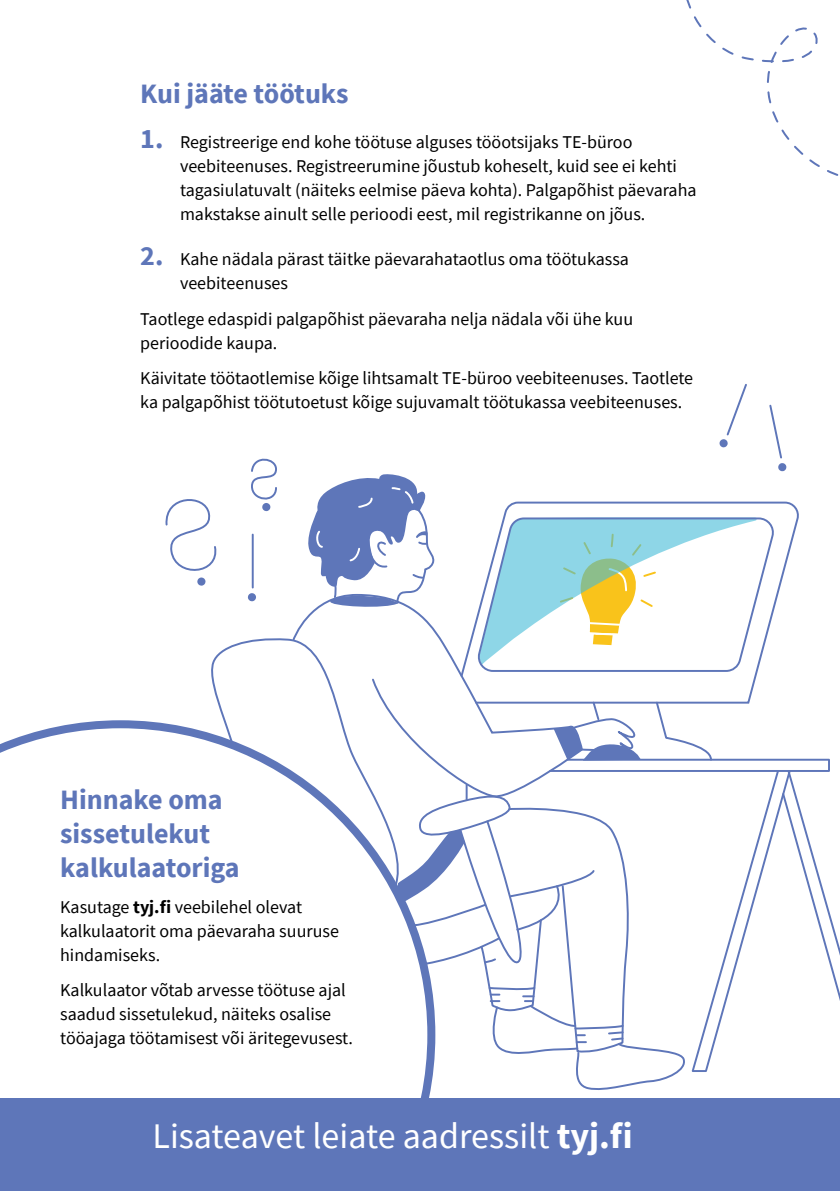
<style>
.page{position:relative;width:840px;height:1191px;background:#fff}
.page>*{position:absolute;margin:0;border:0;box-sizing:border-box;transform-origin:0 0}
.t1{font:36px "Source Sans Pro";color:#fff}
.t2{font:700 28px/34px "Source Sans Pro";color:#5e76b9}
.t3{font:18px/24px "Source Sans Pro";color:#000}
.s1{font-weight:700;font-size:28px;color:#5e76b9}
.s2{font-weight:700}
</style>
<div class="page">
<hr style="left:251px;top:534px;width:2px;height:53px;background:#5e76b9">
<svg style="left:165px;top:499px;width:52px;height:72px"></svg>
<svg style="left:197px;top:577px;width:9px;height:9px"></svg>
<svg style="left:251px;top:458px;width:26px;height:42px"></svg>
<div style="left:247px;top:593px;width:9px;height:8px;background:#5e76b9;border-radius:50%"></div>
<svg style="left:726px;top:384px;width:21px;height:52px"></svg>
<svg style="left:718px;top:439px;width:9px;height:9px"></svg>
<svg style="left:769px;top:404px;width:17px;height:68px"></svg>
<div style="left:262px;top:502px;width:8px;height:9px;background:#5e76b9;border-radius:50%"></div>
<svg style="left:294px;top:609px;width:165px;height:64px"></svg>
<svg style="left:459px;top:501px;width:340px;height:199px"></svg>
<svg style="left:211px;top:635px;width:213px;height:85px"></svg>
<svg style="left:365px;top:700px;width:474px;height:390px"></svg>
<svg style="left:477px;top:516px;width:297px;height:157px"></svg>
<svg style="left:308px;top:474px;width:127px;height:135px"></svg>
<svg style="left:0;top:720px;width:435px;height:378px"></svg>
<svg style="left:686px;top:0;width:153px;height:176px"></svg>
<div style="left:0;top:1098px;width:839px;height:93px;background:#5e76b9"></div>
<h2 class="t2" style="left:140px;top:76px;width:210px">Kui jääte töötuks</h2>
<p class="t3" style="left:180px;top:130px;width:518px;text-indent:-40px"><span class="s1">1.</span> Registreerige end kohe töötuse alguses tööotsijaks TE-büroo veebiteenuses. Registreerumine jõustub koheselt, kuid see ei kehti tagasiulatuvalt (näiteks eelmise päeva kohta). Palgapõhist päevaraha makstakse ainult selle perioodi eest, mil registrikanne on jõus.</p>
<p class="t3" style="left:180px;top:247px;width:450px;text-indent:-40px"><span class="s1">2.</span> Kahe nädala pärast täitke päevarahataotlus oma töötukassa veebiteenuses</p>
<p class="t3" style="left:140px;top:307px;width:494px">Taotlege edaspidi palgapõhist päevaraha nelja nädala või ühe kuu perioodide kaupa.</p>
<p class="t3" style="left:140px;top:366px;width:554px">Käivitate töötaotlemise kõige lihtsamalt TE-büroo veebiteenuses. Taotlete ka palgapõhist töötutoetust kõige sujuvamalt töötukassa veebiteenuses.</p>
<h2 class="t2" style="left:60px;top:782px;width:181px">Hinnake oma sissetulekut kalkulaatoriga</h2>
<p class="t3" style="left:60px;top:894px;width:280px">Kasutage <span class="s2">tyj.fi</span> veebilehel olevat kalkulaatorit oma päevaraha suuruse hindamiseks.</p>
<p class="t3" style="left:60px;top:978px;width:294px">Kalkulaator võtab arvesse töötuse ajal saadud sissetulekud, näiteks osalise tööajaga töötamisest või äritegevusest.</p>
<h1 class="t1" style="left:152px;top:1113px;width:481px">Lisateavet leiate aadressilt <span class="s2">tyj.fi</span></h1>
</div>
